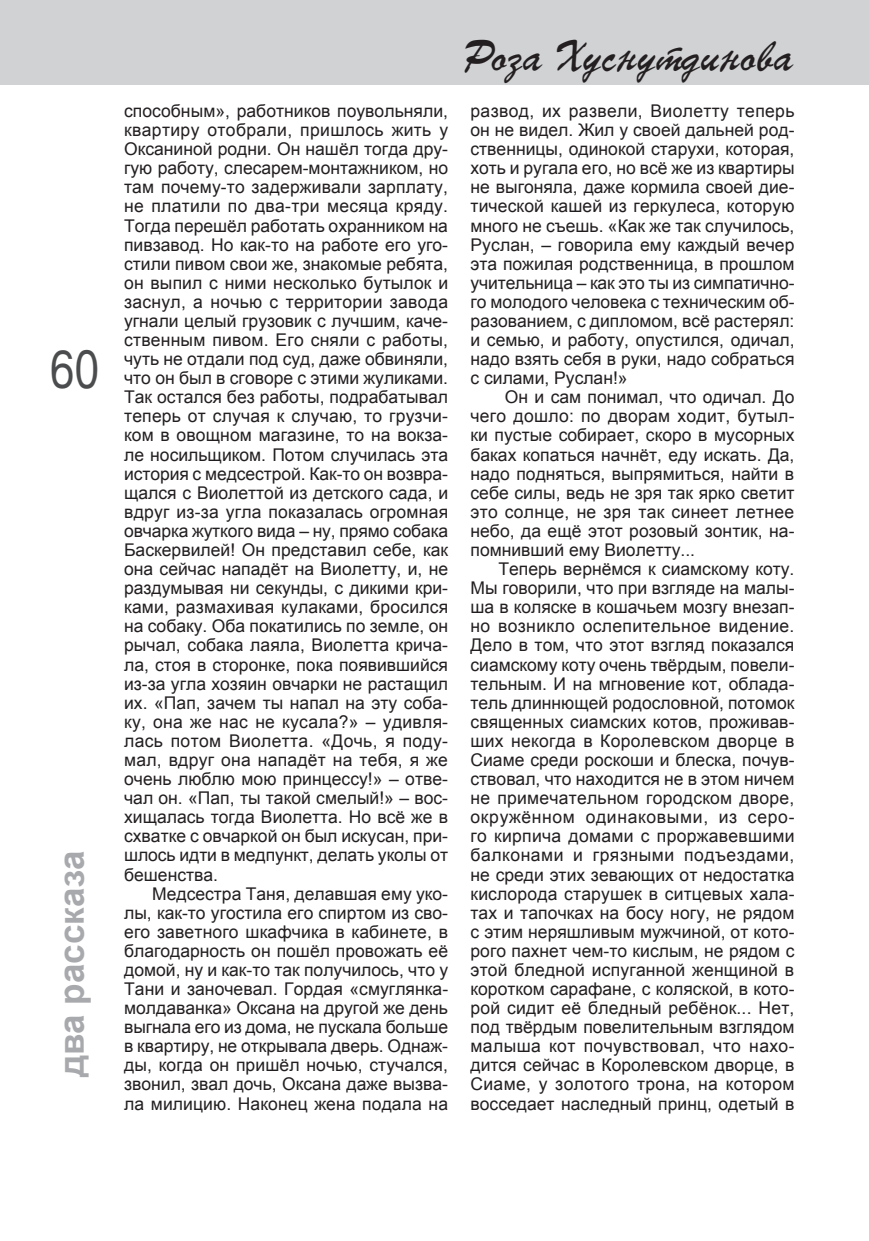
<style>
.page{position:relative;width:869px;height:1241px;background:#fff}
.page>*{position:absolute;margin:0;border:0;box-sizing:border-box;transform-origin:0 0}
.t1{font:49px "TT Arial";color:#4b4c4d;scale:.8 1}
.t2{font:42px "TT Parsec";color:#231f20}
.t3{font:700 35px "Arial";color:#a8a9ad}
.t4{font:17.5px/19.1px "Arial";color:#231f20;text-align:justify}
</style>
<div class="page">
<div style="left:0;top:0;width:868px;height:84px;background:#d1d2d4"></div>
<h1 class="t1" style="left:50px;top:342px;width:63px">60</h1>
<h3 class="t3" style="left:52px;top:1076px;width:228px;rotate:-90deg">два-рассказа</h3>
<p class="t4" style="left:124px;top:101px;width:325px">способным», работников поувольняли, квартиру отобрали, пришлось жить у Оксаниной родни. Он нашёл тогда дру&shy;гую работу, слесарем-монтажником, но там почему-то задерживали зарплату, не платили по два-три месяца кряду.<br>Тогда перешёл работать охранником на пивзавод. Но как-то на работе его уго&shy;стили пивом свои же, знакомые ребята, он выпил с ними несколько бутылок и заснул, а ночью с территории завода угнали целый грузовик с лучшим, каче&shy;ственным пивом. Его сняли с работы, чуть не отдали под суд, даже обвиняли, что он был в сговоре с этими жуликами.<br>Так остался без работы, подрабатывал теперь от случая к случаю, то грузчи&shy;ком в овощном магазине, то на вокза&shy;ле носильщиком. Потом случилась эта история с медсестрой. Как-то он возвра&shy;щался с Виолеттой из детского сада, и вдруг из-за угла показалась огромная овчарка жуткого вида – ну, прямо собака Баскервилей! Он представил себе, как она сейчас нападёт на Виолетту, и, не раздумывая ни секунды, с дикими кри&shy;ками, размахивая кулаками, бросился на собаку. Оба покатились по земле, он рычал, собака лаяла, Виолетта крича&shy;ла, стоя в сторонке, пока появившийся из-за угла хозяин овчарки не растащил их. «Пап, зачем ты напал на эту соба&shy;ку, она же нас не кусала?» – удивля&shy;лась потом Виолетта. «Дочь, я поду&shy;мал, вдруг она нападёт на тебя, я же очень люблю мою принцессу!» – отве&shy;чал он. «Пап, ты такой смелый!» – вос&shy;хищалась тогда Виолетта. Но всё же в схватке с овчаркой он был искусан, при&shy;шлось идти в медпункт, делать уколы от бешенства.</p>
<p class="t4" style="left:124px;top:883px;width:325px;text-indent:28px">Медсестра Таня, делавшая ему уко&shy;лы, как-то угостила его спиртом из сво&shy;его заветного шкафчика в кабинете, в благодарность он пошёл провожать её домой, ну и как-то так получилось, что у Тани и заночевал. Гордая «смуглянка&shy;молдаванка» Оксана на другой же день выгнала его из дома, не пускала больше в квартиру, не открывала дверь. Однаж&shy;ды, когда он пришёл ночью, стучался, звонил, звал дочь, Оксана даже вызва&shy;ла милицию. Наконец жена подала на</p>
<h2 class="t2" style="left:460px;top:32px;width:335px">Роза Хуснутдинова</h2>
<p class="t4" style="left:470px;top:101px;width:325px">развод, их развели, Виолетту теперь он не видел. Жил у своей дальней род&shy;ственницы, одинокой старухи, которая, хоть и ругала его, но всё же из квартиры не выгоняла, даже кормила своей дие&shy;тической кашей из геркулеса, которую много не съешь. «Как же так случилось, Руслан, – говорила ему каждый вечер эта пожилая родственница, в прошлом учительница – как это ты из симпатично&shy;го молодого человека с техническим об&shy;разованием, с дипломом, всё растерял: и семью, и работу, опустился, одичал, надо взять себя в руки, надо собраться с силами, Руслан!»</p>
<p class="t4" style="left:470px;top:387px;width:325px;text-indent:34px">Он и сам понимал, что одичал. До чего дошло: по дворам ходит, бутыл&shy;ки пустые собирает, скоро в мусорных баках копаться начнёт, еду искать. Да, надо подняться, выпрямиться, найти в себе силы, ведь не зря так ярко светит это солнце, не зря так синеет летнее небо, да ещё этот розовый зонтик, на&shy;помнивший ему Виолетту...</p>
<p class="t4" style="left:470px;top:559px;width:325px;text-indent:28px">Теперь вернёмся к сиамскому коту.<br>Мы говорили, что при взгляде на малы&shy;ша в коляске в кошачьем мозгу внезап&shy;но возникло ослепительное видение.<br>Дело в том, что этот взгляд показался сиамскому коту очень твёрдым, повели&shy;тельным. И на мгновение кот, облада&shy;тель длиннющей родословной, потомок священных сиамских котов, проживав&shy;ших некогда в Королевском дворце в Сиаме среди роскоши и блеска, почув&shy;ствовал, что находится не в этом ничем не примечательном городском дворе, окружённом одинаковыми, из серо&shy;го кирпича домами с проржавевшими балконами и грязными подъездами, не среди этих зевающих от недостатка кислорода старушек в ситцевых хала&shy;тах и тапочках на босу ногу, не рядом с этим неряшливым мужчиной, от кото&shy;рого пахнет чем-то кислым, не рядом с этой бледной испуганной женщиной в коротком сарафане, с коляской, в кото&shy;рой сидит её бледный ребёнок... Нет, под твёрдым повелительным взглядом малыша кот почувствовал, что нахо&shy;дится сейчас в Королевском дворце, в Сиаме, у золотого трона, на котором восседает наследный принц, одетый в</p>
</div>
